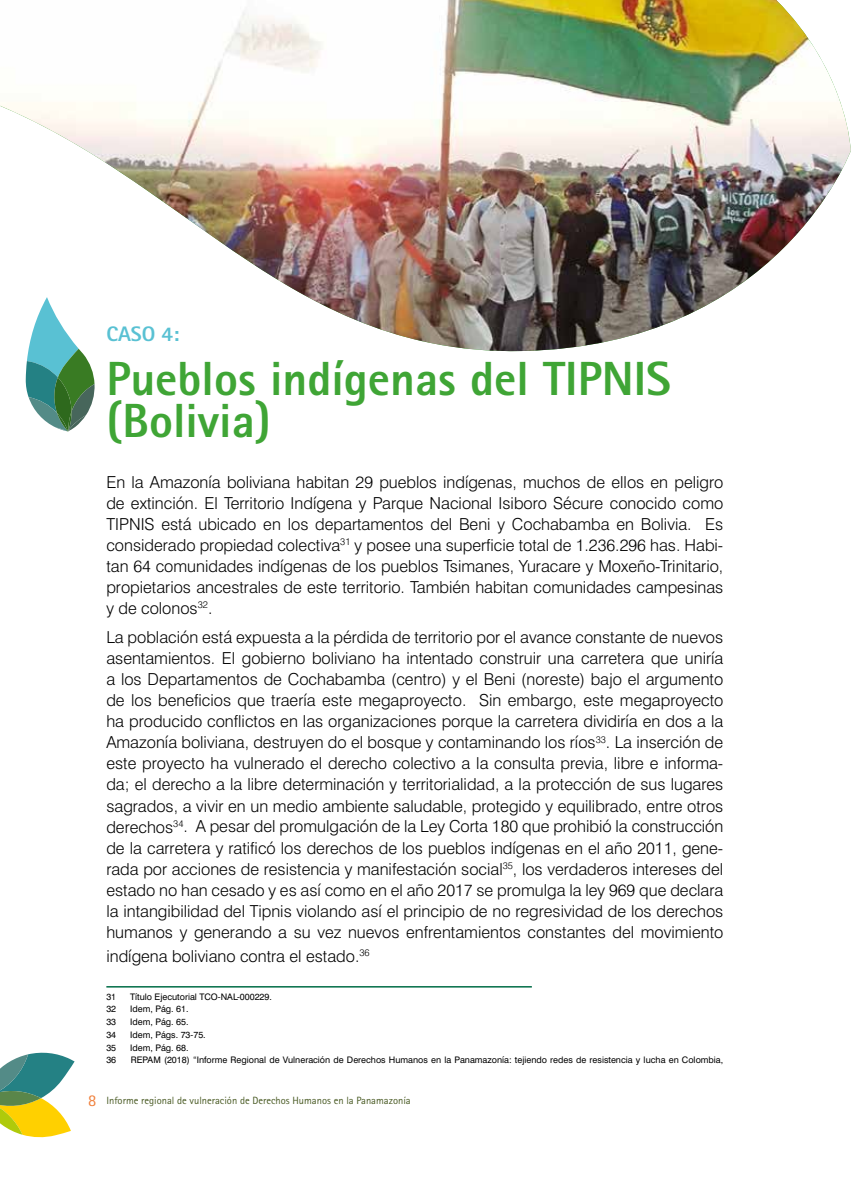
<style>
.page{position:relative;width:851px;height:1191px;background:#fff}
.page>*{position:absolute;margin:0;border:0;box-sizing:border-box;transform-origin:0 0}
.t1{font:800 48px/42px "Rotis Sans Serif";color:#3fa535}
.t2{font:800 21px "Rotis Sans Serif";color:#59c1d3}
.t3{font:300 16.5px/21px "Swiss 721 BT";color:#000;text-align:justify}
.t4{font:10.5px "Rotis Sans Serif";color:#485922}
.t5{font:9px "Swiss 721 BT";color:#000}
.s1{font-size:16.5px;color:#f07f3a}
</style>
<div class="page">
<svg style="left:0;top:1052px;width:75px;height:86px"></svg>
<img style="left:0;top:0;width:850px;height:352px">
<hr style="left:106px;top:986px;width:425px;height:1px;background:#006c47">
<svg style="left:26px;top:297px;width:69px;height:135px"></svg>
<p class="t2" style="left:106px;top:320px;width:75px">CASO 4:</p>
<h1 class="t1" style="left:106px;top:357px;width:566px">Pueblos indígenas del TIPNIS (Bolivia)</h1>
<p class="t3" style="left:106px;top:471px;width:618px">En la Amazonía boliviana habitan 29 pueblos indígenas, muchos de ellos en peligro de extinción. El Territorio Indígena y Parque Nacional Isiboro Sécure conocido como TIPNIS está ubicado en los departamentos del Beni y Cochabamba en Bolivia. Es considerado propiedad colectiva<sup>31</sup> y posee una superficie total de 1.236.296 has. Habi&shy;tan 64 comunidades indígenas de los pueblos Tsimanes, Yuracare y Moxeño-Trinitario, propietarios ancestrales de este territorio. También habitan comunidades campesinas y de colonos<sup>32</sup>.</p>
<p class="t3" style="left:106px;top:627px;width:618px">La población está expuesta a la pérdida de territorio por el avance constante de nuevos asentamientos. El gobierno boliviano ha intentado construir una carretera que uniría a los Departamentos de Cochabamba (centro) y el Beni (noreste) bajo el argumento de los beneficios que traería este megaproyecto. Sin embargo, este megaproyecto ha producido conflictos en las organizaciones porque la carretera dividiría en dos a la Amazonía boliviana, destruyen do el bosque y contaminando los ríos<sup>33</sup>. La inserción de este proyecto ha vulnerado el derecho colectivo a la consulta previa, libre e informa&shy;da; el derecho a la libre determinación y territorialidad, a la protección de sus lugares sagrados, a vivir en un medio ambiente saludable, protegido y equilibrado, entre otros derechos<sup>34</sup>. A pesar del promulgación de la Ley Corta 180 que prohibió la construcción de la carretera y ratificó los derechos de los pueblos indígenas en el año 2011, gene&shy;rada por acciones de resistencia y manifestación social<sup>35</sup>, los verdaderos intereses del estado no han cesado y es así como en el año 2017 se promulga la ley 969 que declara la intangibilidad del Tipnis violando así el principio de no regresividad de los derechos humanos y generando a su vez nuevos enfrentamientos constantes del movimiento</p>
<p class="t3" style="left:106px;top:945px;width:265px">indígena boliviano contra el estado.<sup>36</sup></p>
<p class="t5" style="left:106px;top:991px;width:11px">31</p>
<p class="t5" style="left:130px;top:991px;width:143px">Título Ejecutorial TCO-NAL-000229.</p>
<p class="t5" style="left:106px;top:1003px;width:11px">32</p>
<p class="t5" style="left:130px;top:1003px;width:60px">Idem, Pág. 61.</p>
<p class="t5" style="left:106px;top:1016px;width:11px">33</p>
<p class="t5" style="left:130px;top:1016px;width:60px">Idem, Pág. 65.</p>
<p class="t5" style="left:106px;top:1029px;width:11px">34</p>
<p class="t5" style="left:130px;top:1029px;width:77px">Idem, Págs. 73-75.</p>
<p class="t5" style="left:106px;top:1042px;width:11px">35</p>
<p class="t5" style="left:130px;top:1042px;width:60px">Idem, Pág. 68.</p>
<p class="t5" style="left:106px;top:1054px;width:11px">36</p>
<p class="t5" style="left:131px;top:1054px;width:594px">REPAM (2018) “Informe Regional de Vulneración de Derechos Humanos en la Panamazonía: tejiendo redes de resistencia y lucha en Colombia,</p>
<p class="t4" style="left:88px;top:1094px;width:324px"><span class="s1">8</span> Informe regional de vulneración de Derechos Humanos en la Panamazonía</p>
</div>
